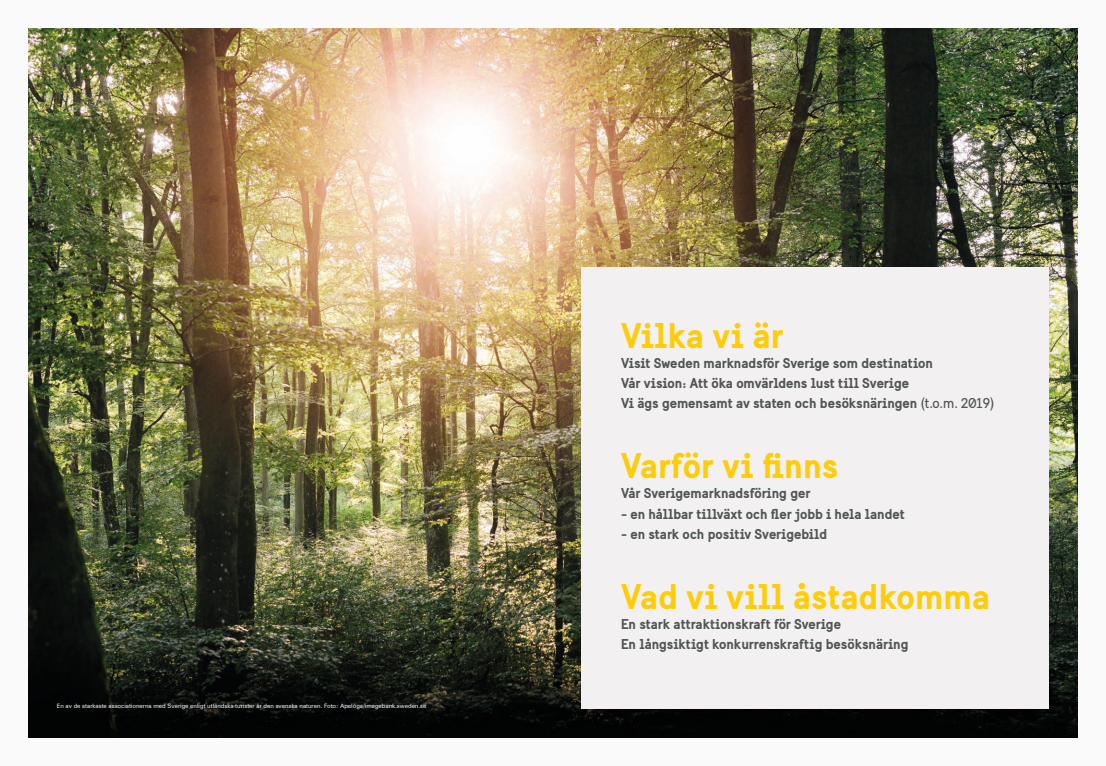
<style>
.page{position:relative;width:1106px;height:766px;background:#fff}
.page>*{position:absolute;margin:0;border:0;box-sizing:border-box;transform-origin:0 0}
.Rubrik_70{font:700 35px "Sweden Sans";letter-spacing:.005em;color:#ffcc08}
.Ingress_grå_14{font:700 14px "Sweden Sans";letter-spacing:-.005em;color:#515554}
.Källor{font:6px "Zurich BT";color:#fafafb}
.s1{font-weight:400}
</style>
<div class="page">
<div style="left:0;top:0;width:567px;height:765px;background:#fafafb"></div>
<div style="left:539px;top:0;width:567px;height:765px;background:#fafafb"></div>
<img style="left:28px;top:28px;width:1049px;height:709px">
<div style="left:581px;top:267px;width:468px;height:442px;background:#f2f0f1"></div>
<p class="Källor" style="left:57px;top:702px;width:371px">En av de starkaste associationerna med Sverige enligt utländska turister är den svenska naturen. Foto: Apelöga/imagebank.sweden.se</p>
<p class="Rubrik_70" style="left:621px;top:313px;width:164px">Vilka vi är</p>
<p class="Ingress_grå_14" style="left:621px;top:354px;width:313px">Visit Sweden marknadsför Sverige som destination</p>
<p class="Ingress_grå_14" style="left:621px;top:374px;width:289px">Vår vision: Att öka omvärldens lust till Sverige</p>
<p class="Ingress_grå_14" style="left:621px;top:394px;width:375px">Vi ägs gemensamt av staten och besöksnäringen <span class="s1">(t.o.m. 2019)</span></p>
<p class="Rubrik_70" style="left:621px;top:443px;width:219px">Varför vi finns</p>
<p class="Ingress_grå_14" style="left:621px;top:484px;width:191px">Vår Sverigemarknadsföring ger</p>
<p class="Ingress_grå_14" style="left:621px;top:504px;width:285px">- en hållbar tillväxt och fler jobb i hela landet</p>
<p class="Ingress_grå_14" style="left:621px;top:524px;width:207px">- en stark och positiv Sverigebild</p>
<p class="Rubrik_70" style="left:621px;top:574px;width:370px">Vad vi vill åstadkomma</p>
<p class="Ingress_grå_14" style="left:621px;top:615px;width:221px">En stark attraktionskraft för Sverige</p>
<p class="Ingress_grå_14" style="left:621px;top:635px;width:289px">En långsiktigt konkurrenskraftig besöksnäring</p>
</div>
